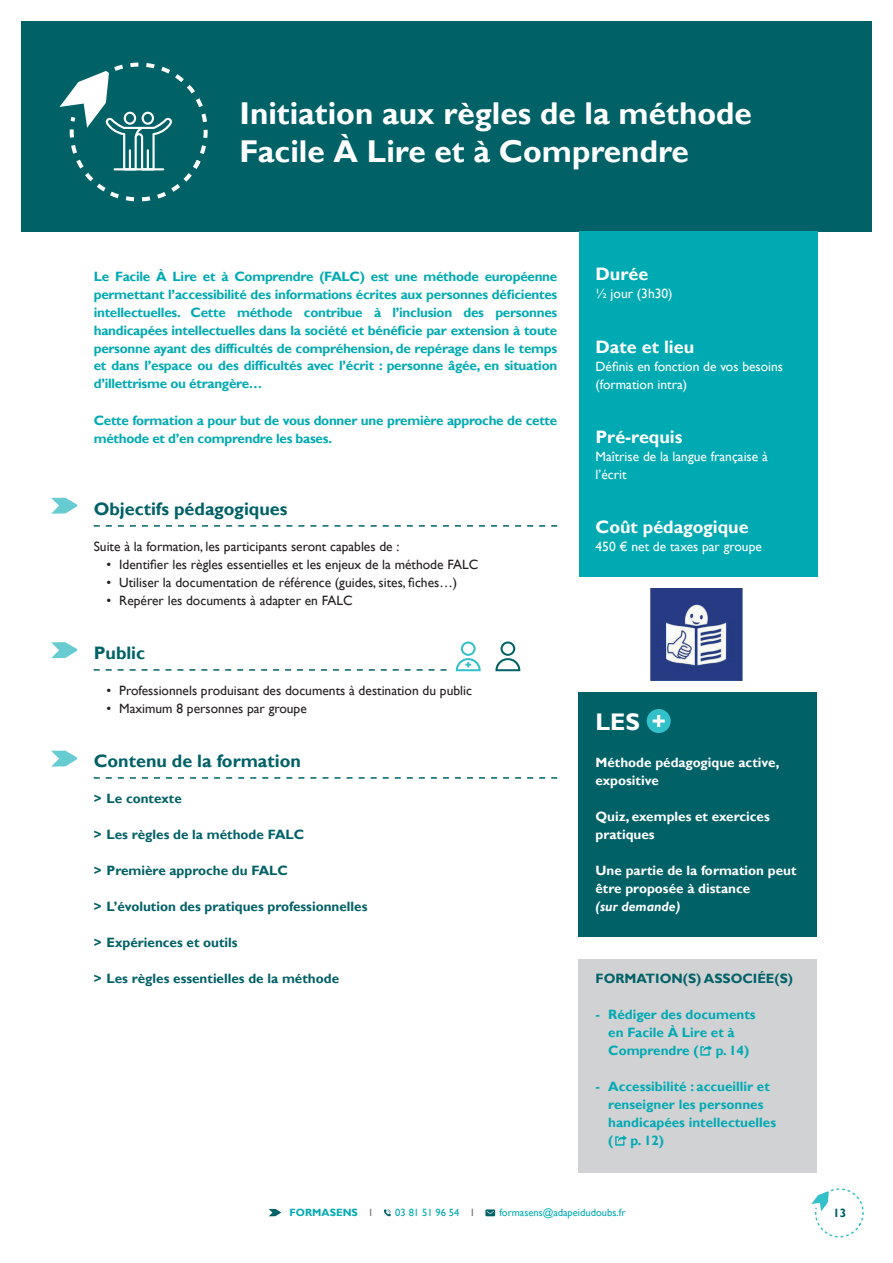
<style>
.page{position:relative;width:893px;height:1263px;background:#fff}
.page>*{position:absolute;margin:0;border:0;box-sizing:border-box;transform-origin:0 0}
.t1{font:700 31.5px/37.8px "Gill Sans";color:#fff}
.t2{font:700 24px "Gill Sans";color:#fff}
.t3{font:700 18px "Gill Sans";color:#006166}
.t4{font:700 18px "Gill Sans";color:#fff}
.t5{font:700 13.5px/18px "Gill Sans";letter-spacing:-.02em;color:#00aab3;text-align:justify}
.t6{font:13.5px "Gill Sans";color:#231f20}
.t7{font:700 13.5px "Gill Sans";color:#006166}
.t8{font:700 13.5px/18px "Gill Sans";color:#00aab3}
.t9{font:700 13.5px/18px "Gill Sans";color:#fff}
.t10{font:13.5px/18px "Gill Sans";color:#fff}
.t11{font:italic 700 13.5px "Gill Sans";color:#fff}
.t12{font:700 12px "Gill Sans";color:#006166}
.t13{font:10.5px "Gill Sans";color:#00aab3}
.t14{font:700 10.5px "Gill Sans";color:#00aab3}
.s1{font-weight:400;color:#6c6d70}
.s2{color:#6c6d70}
</style>
<div class="page">
<div style="left:21px;top:21px;width:851px;height:211px;background:#006166"></div>
<svg style="left:811px;top:1188px;width:53px;height:49px"></svg>
<svg style="left:269px;top:1209px;width:12px;height:7px"></svg>
<svg style="left:384px;top:1209px;width:7px;height:7px"></svg>
<svg style="left:485px;top:1209px;width:10px;height:7px"></svg>
<svg style="left:456px;top:641px;width:25px;height:30px"></svg>
<svg style="left:495px;top:641px;width:25px;height:30px"></svg>
<svg style="left:60px;top:63px;width:148px;height:138px"></svg>
<hr style="left:114px;top:168px;width:50px;height:2px;background:#fff">
<div style="left:578px;top:692px;width:239px;height:244px;background:#006166"></div>
<div style="left:579px;top:231px;width:238px;height:346px;background:#00aab3"></div>
<svg style="left:94px;top:525px;width:463px;height:2px"></svg>
<svg style="left:94px;top:669px;width:352px;height:2px"></svg>
<svg style="left:94px;top:777px;width:463px;height:2px"></svg>
<div style="left:578px;top:959px;width:239px;height:213px;background:#d1d2d4"></div>
<div style="left:647px;top:709px;width:24px;height:24px;background:#32c0cb;border-radius:50%"></div>
<svg style="left:653px;top:715px;width:12px;height:12px"></svg>
<svg style="left:700px;top:1045px;width:12px;height:11px"></svg>
<svg style="left:615px;top:1135px;width:12px;height:11px"></svg>
<svg style="left:51px;top:498px;width:26px;height:16px"></svg>
<svg style="left:51px;top:642px;width:26px;height:16px"></svg>
<svg style="left:51px;top:751px;width:26px;height:15px"></svg>
<img style="left:650px;top:589px;width:93px;height:92px">
<h1 class="t1" style="left:240px;top:95px;width:514px">Initiation aux règles de la méthode<br>Facile À Lire et à Comprendre</h1>
<p class="t5" style="left:94px;top:267px;width:465px">Le Facile À Lire et à Comprendre (FALC) est une méthode européenne permettant l’accessibilité des informations écrites aux personnes déficientes intellectuelles. Cette méthode contribue à l’inclusion des personnes handicapées intellectuelles dans la société et bénéficie par extension à toute personne ayant des difficultés de compréhension, de repérage dans le temps et dans l’espace ou des difficultés avec l’écrit : personne âgée, en situation d’illettrisme ou étrangère…</p>
<p class="t5" style="left:94px;top:411px;width:465px">Cette formation a pour but de vous donner une première approche de cette méthode et d’en comprendre les bases.</p>
<h3 class="t3" style="left:94px;top:498px;width:195px">Objectifs pédagogiques</h3>
<p class="t6" style="left:94px;top:538px;width:307px">Suite à la formation, les participants seront capables de :</p>
<p class="t6" style="left:106px;top:556px;width:373px">• Identifier les règles essentielles et les enjeux de la méthode FALC</p>
<p class="t6" style="left:106px;top:574px;width:352px">• Utiliser la documentation de référence (guides, sites, fiches…)</p>
<p class="t6" style="left:106px;top:592px;width:248px">• Repérer les documents à adapter en FALC</p>
<h3 class="t3" style="left:94px;top:642px;width:53px">Public</h3>
<p class="t6" style="left:106px;top:682px;width:367px">• Professionnels produisant des documents à destination du public</p>
<p class="t6" style="left:106px;top:700px;width:202px">• Maximum 8 personnes par groupe</p>
<h3 class="t3" style="left:94px;top:750px;width:209px">Contenu de la formation</h3>
<p class="t7" style="left:94px;top:790px;width:90px">&gt; Le contexte</p>
<p class="t7" style="left:94px;top:826px;width:212px">&gt; Les règles de la méthode FALC</p>
<p class="t7" style="left:94px;top:862px;width:196px">&gt; Première approche du FALC</p>
<p class="t7" style="left:94px;top:898px;width:275px">&gt; L’évolution des pratiques professionnelles</p>
<p class="t7" style="left:94px;top:934px;width:145px">&gt; Expériences et outils</p>
<p class="t7" style="left:94px;top:970px;width:247px">&gt; Les règles essentielles de la méthode</p>
<h3 class="t4" style="left:595px;top:264px;width:54px">Durée</h3>
<p class="t10" style="left:595px;top:285px;width:79px">½ jour (3h30)</p>
<h3 class="t4" style="left:595px;top:336px;width:100px">Date et lieu</h3>
<p class="t10" style="left:595px;top:357px;width:189px">Définis en fonction de vos besoins (formation intra)</p>
<h3 class="t4" style="left:595px;top:426px;width:88px">Pré-requis</h3>
<p class="t10" style="left:595px;top:447px;width:174px">Maîtrise de la langue française à l’écrit</p>
<h3 class="t4" style="left:595px;top:516px;width:155px">Coût pédagogique</h3>
<p class="t10" style="left:595px;top:537px;width:168px">450 € net de taxes par groupe</p>
<h2 class="t2" style="left:595px;top:707px;width:46px">LES</h2>
<p class="t9" style="left:595px;top:753px;width:185px">Méthode pédagogique active, expositive</p>
<p class="t9" style="left:595px;top:807px;width:176px">Quiz, exemples et exercices pratiques</p>
<p class="t9" style="left:595px;top:861px;width:203px">Une partie de la formation peut être proposée à distance</p>
<p class="t11" style="left:595px;top:898px;width:86px">(sur demande)</p>
<p class="t7" style="left:595px;top:970px;width:199px">FORMATION(S) ASSOCIÉE(S)</p>
<p class="t8" style="left:608px;top:1005px;width:149px;text-indent:-13px">- Rédiger des documents en Facile À Lire et à<br>Comprendre (</p>
<p class="t5" style="left:716px;top:1041px;width:35px">p. 14)</p>
<p class="t8" style="left:608px;top:1077px;width:169px;text-indent:-13px">- Accessibilité : accueillir et renseigner les personnes handicapées intellectuelles (</p>
<p class="t5" style="left:630px;top:1131px;width:35px">p. 12)</p>
<p class="t14" style="left:290px;top:1206px;width:84px">FORMASENS <span class="s1">I</span></p>
<p class="t13" style="left:395px;top:1207px;width:80px">03 81 51 96 54 <span class="s2">I</span></p>
<p class="t13" style="left:499px;top:1207px;width:128px">formasens@adapeidudoubs.fr</p>
<p class="t12" style="left:833px;top:1205px;width:15px">13</p>
</div>
